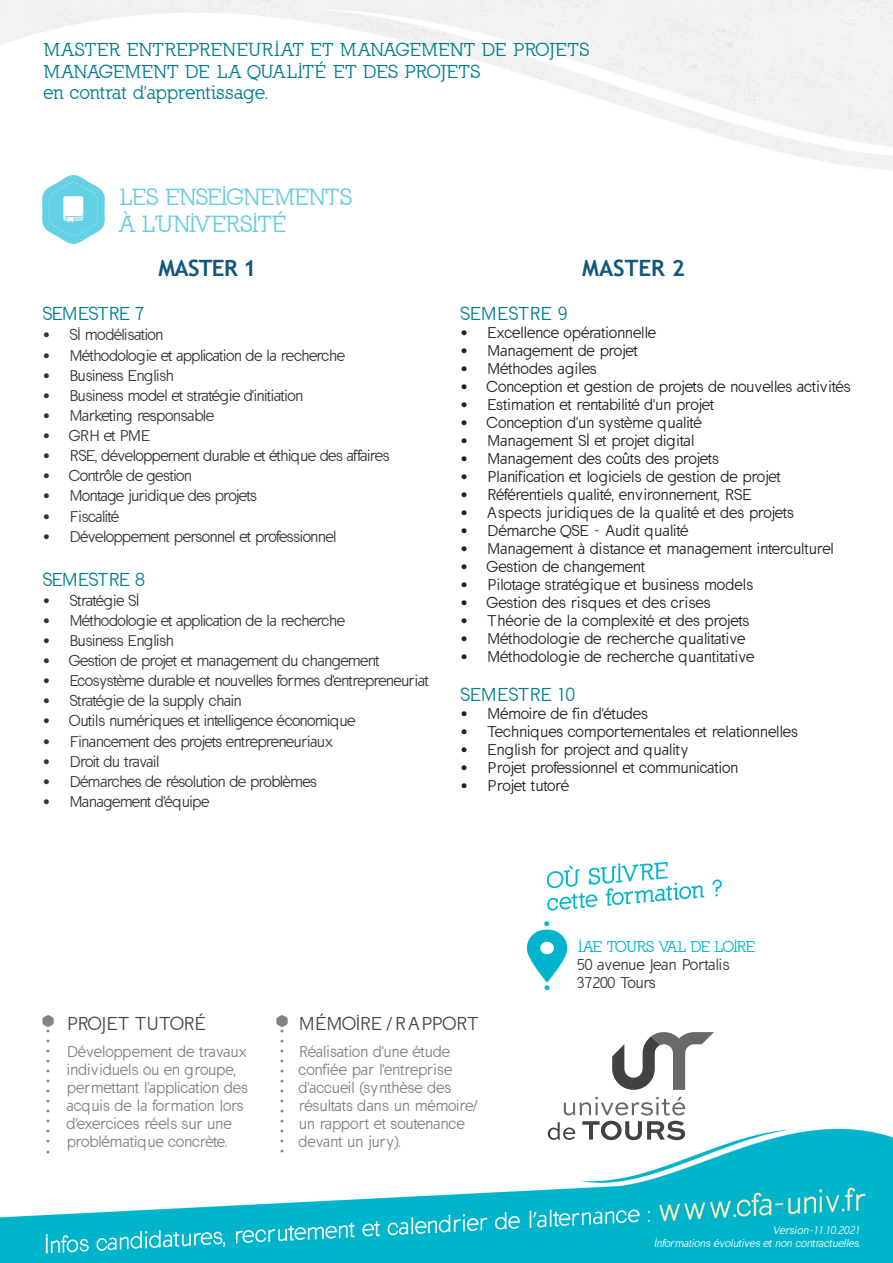
<style>
.page{position:relative;width:893px;height:1263px;background:#fff}
.page>*{position:absolute;margin:0;border:0;box-sizing:border-box;transform-origin:0 0}
.t1{font:22.5px "California";color:#67cbdf}
.t2{font:700 22.5px "Trebuchet MS";letter-spacing:-.015em;color:#10587d}
.t3{font:22.5px "California";letter-spacing:.025em;color:#67cbdf}
.t4{font:18px "California";letter-spacing:.03em;color:#007d8e}
.t5{font:18px "California Sans";color:#40464c}
.t6{font:18px "California Sans";color:#007d8e}
.t7{font:18px "California Sans";letter-spacing:-.03em;color:#007d8e}
.t8{font:15px "California Sans";color:#231f20}
.t9{font:15px "California Sans";letter-spacing:-.03em;color:#333434}
.t10{font:15px/18px "California Sans";color:#7d8184}
.t11{font:15px "California Sans";letter-spacing:.025em;color:#231f20}
.t12{font:15px "California Sans";letter-spacing:-.005em;color:#333434}
.t13{font:15px "California Sans";color:#333434}
.t14{font:15px "California Sans";letter-spacing:.03em;color:#231f20}
.t15{font:15px "California Sans";letter-spacing:.045em;color:#231f20}
.t16{font:15px "California";color:#03b3cc}
.t17{font:15px "California Sans";color:#03b3cc}
.t18{font:italic 10.5px "California Sans";color:#fff}
.t19{font:8.4px "California Sans";color:#828281}
</style>
<div class="page">
<img style="left:0;top:0;width:893px;height:1263px">
<img style="left:43px;top:175px;width:62px;height:69px">
<img style="left:543px;top:857px;width:184px;height:55px">
<img style="left:525px;top:926px;width:46px;height:60px">
<svg style="left:43px;top:1016px;width:10px;height:11px"></svg>
<svg style="left:276px;top:1015px;width:11px;height:11px"></svg>
<svg style="left:548px;top:1032px;width:166px;height:108px"></svg>
<p class="t4" style="left:44px;top:39px;width:547px">MASTER ENTREPRENEURI AT ET MANAGEMENT DE PROJETS</p>
<p class="t4" style="left:44px;top:61px;width:438px">MANAGEMENT DE LA QUALITÉ ET DES PROJETS</p>
<p class="t4" style="left:44px;top:83px;width:225px">en contrat d'apprentissage.</p>
<p class="t1" style="left:120px;top:184px;width:233px">LES ENSEIGNEMENTS</p>
<p class="t3" style="left:120px;top:211px;width:168px">À L'UNIVERSITÉ</p>
<p class="t2" style="left:158px;top:254px;width:100px">MASTER 1</p>
<p class="t7" style="left:43px;top:303px;width:103px">SEMESTRE 7</p>
<p class="t12" style="left:43px;top:326px;width:122px">• SI modélisation</p>
<p class="t9" style="left:43px;top:346px;width:304px">• Méthodologie et application de la recherche</p>
<p class="t13" style="left:43px;top:367px;width:133px">• Business English</p>
<p class="t12" style="left:43px;top:387px;width:262px">• Business model et stratégie d'initiation</p>
<p class="t9" style="left:43px;top:407px;width:173px">• Marketing responsable</p>
<p class="t9" style="left:43px;top:427px;width:109px">• GRH et PME</p>
<p class="t9" style="left:43px;top:447px;width:348px">• RSE, développement durable et éthique des affaires</p>
<p class="t9" style="left:43px;top:467px;width:151px">• Contrôle de gestion</p>
<p class="t9" style="left:43px;top:487px;width:216px">• Montage juridique des projets</p>
<p class="t9" style="left:43px;top:507px;width:78px">• Fiscalité</p>
<p class="t9" style="left:43px;top:528px;width:295px">• Développement personnel et professionnel</p>
<p class="t7" style="left:43px;top:569px;width:104px">SEMESTRE 8</p>
<p class="t12" style="left:43px;top:592px;width:98px">• Stratégie SI</p>
<p class="t9" style="left:43px;top:612px;width:304px">• Méthodologie et application de la recherche</p>
<p class="t13" style="left:43px;top:632px;width:133px">• Business English</p>
<p class="t9" style="left:43px;top:652px;width:338px">• Gestion de projet et management du changement</p>
<p class="t9" style="left:43px;top:672px;width:387px">• Ecosystème durable et nouvelles formes d'entrepreneuriat</p>
<p class="t9" style="left:43px;top:692px;width:200px">• Stratégie de la supply chain</p>
<p class="t12" style="left:43px;top:712px;width:314px">• Outils numériques et intelligence économique</p>
<p class="t9" style="left:43px;top:732px;width:292px">• Financement des projets entrepreneuriaux</p>
<p class="t9" style="left:43px;top:753px;width:118px">• Droit du travail</p>
<p class="t9" style="left:43px;top:773px;width:276px">• Démarches de résolution de problèmes</p>
<p class="t9" style="left:43px;top:793px;width:168px">• Management d'équipe</p>
<p class="t2" style="left:582px;top:254px;width:104px">MASTER 2</p>
<p class="t6" style="left:460px;top:303px;width:109px">SEMESTRE 9</p>
<p class="t8" style="left:460px;top:324px;width:197px">• Excellence opérationnelle</p>
<p class="t8" style="left:460px;top:342px;width:179px">• Management de projet</p>
<p class="t11" style="left:460px;top:360px;width:138px">• Méthodes agiles</p>
<p class="t8" style="left:460px;top:378px;width:391px">• Conception et gestion de projets de nouvelles activités</p>
<p class="t8" style="left:460px;top:396px;width:255px">• Estimation et rentabilité d'un projet</p>
<p class="t8" style="left:460px;top:414px;width:242px">• Conception d'un système qualité</p>
<p class="t8" style="left:460px;top:432px;width:235px">• Management SI et projet digital</p>
<p class="t8" style="left:460px;top:450px;width:260px">• Management des coûts des projets</p>
<p class="t11" style="left:460px;top:468px;width:322px">• Planification et logiciels de gestion de projet</p>
<p class="t8" style="left:460px;top:486px;width:293px">• Référentiels qualité, environnement, RSE</p>
<p class="t11" style="left:460px;top:504px;width:335px">• Aspects juridiques de la qualité et des projets</p>
<p class="t8" style="left:460px;top:522px;width:229px">• Démarche QSE - Audit qualité</p>
<p class="t8" style="left:460px;top:540px;width:375px">• Management à distance et management interculturel</p>
<p class="t11" style="left:460px;top:558px;width:186px">• Gestion de changement</p>
<p class="t14" style="left:460px;top:576px;width:294px">• Pilotage stratégique et business models</p>
<p class="t15" style="left:460px;top:594px;width:251px">• Gestion des risques et des crises</p>
<p class="t8" style="left:460px;top:612px;width:290px">• Théorie de la complexité et des projets</p>
<p class="t8" style="left:460px;top:630px;width:286px">• Méthodologie de recherche qualitative</p>
<p class="t8" style="left:460px;top:648px;width:295px">• Méthodologie de recherche quantitative</p>
<p class="t6" style="left:460px;top:684px;width:116px">SEMESTRE 10</p>
<p class="t8" style="left:460px;top:705px;width:189px">• Mémoire de fin d'études</p>
<p class="t8" style="left:460px;top:723px;width:339px">• Techniques comportementales et relationnelles</p>
<p class="t8" style="left:460px;top:741px;width:230px">• English for project and quality</p>
<p class="t8" style="left:460px;top:759px;width:279px">• Projet professionnel et communication</p>
<p class="t8" style="left:460px;top:777px;width:110px">• Projet tutoré</p>
<p class="t17" style="left:543px;top:915px;width:10px">•</p>
<p class="t17" style="left:543px;top:979px;width:10px">•</p>
<p class="t16" style="left:578px;top:938px;width:178px">IAE TOURS VAL DE LOIRE</p>
<p class="t13" style="left:577px;top:956px;width:154px">50 avenue Jean Portalis</p>
<p class="t13" style="left:577px;top:974px;width:80px">37200 Tours</p>
<p class="t19" style="left:46px;top:1026px;width:6px">•</p>
<p class="t19" style="left:46px;top:1036px;width:6px">•</p>
<p class="t19" style="left:46px;top:1046px;width:6px">•</p>
<p class="t19" style="left:46px;top:1056px;width:6px">•</p>
<p class="t19" style="left:46px;top:1066px;width:6px">•</p>
<p class="t19" style="left:46px;top:1076px;width:6px">•</p>
<p class="t19" style="left:46px;top:1086px;width:6px">•</p>
<p class="t19" style="left:46px;top:1096px;width:6px">•</p>
<p class="t19" style="left:46px;top:1106px;width:6px">•</p>
<p class="t19" style="left:46px;top:1116px;width:6px">•</p>
<p class="t19" style="left:46px;top:1126px;width:6px">•</p>
<p class="t19" style="left:46px;top:1137px;width:6px">•</p>
<p class="t19" style="left:46px;top:1147px;width:6px">•</p>
<p class="t5" style="left:67px;top:1013px;width:141px">PROJET TUTORÉ</p>
<p class="t10" style="left:67px;top:1042px;width:182px">Développement de travaux individuels ou en groupe, permettant l'application des acquis de la formation lors d'exercices réels sur une problématique concrète.</p>
<p class="t19" style="left:280px;top:1026px;width:6px">•</p>
<p class="t19" style="left:280px;top:1036px;width:6px">•</p>
<p class="t19" style="left:280px;top:1046px;width:6px">•</p>
<p class="t19" style="left:280px;top:1056px;width:6px">•</p>
<p class="t19" style="left:280px;top:1066px;width:6px">•</p>
<p class="t19" style="left:280px;top:1076px;width:6px">•</p>
<p class="t19" style="left:280px;top:1086px;width:6px">•</p>
<p class="t19" style="left:280px;top:1096px;width:6px">•</p>
<p class="t19" style="left:280px;top:1106px;width:6px">•</p>
<p class="t19" style="left:280px;top:1116px;width:6px">•</p>
<p class="t19" style="left:280px;top:1126px;width:6px">•</p>
<p class="t19" style="left:280px;top:1136px;width:6px">•</p>
<p class="t19" style="left:280px;top:1146px;width:6px">•</p>
<p class="t5" style="left:299px;top:1013px;width:180px">MÉMOIRE / R APPORT</p>
<p class="t10" style="left:299px;top:1042px;width:180px">Réalisation d'une étude confiée par l'entreprise d'accueil (synthèse des résultats dans un mémoire/ un rapport et soutenance devant un jury).</p>
<p class="t18" style="left:772px;top:1224px;width:91px">Version-11.10.2021</p>
<p class="t18" style="left:654px;top:1237px;width:210px">Informations évolutives et non contractuelles.</p>
</div>
